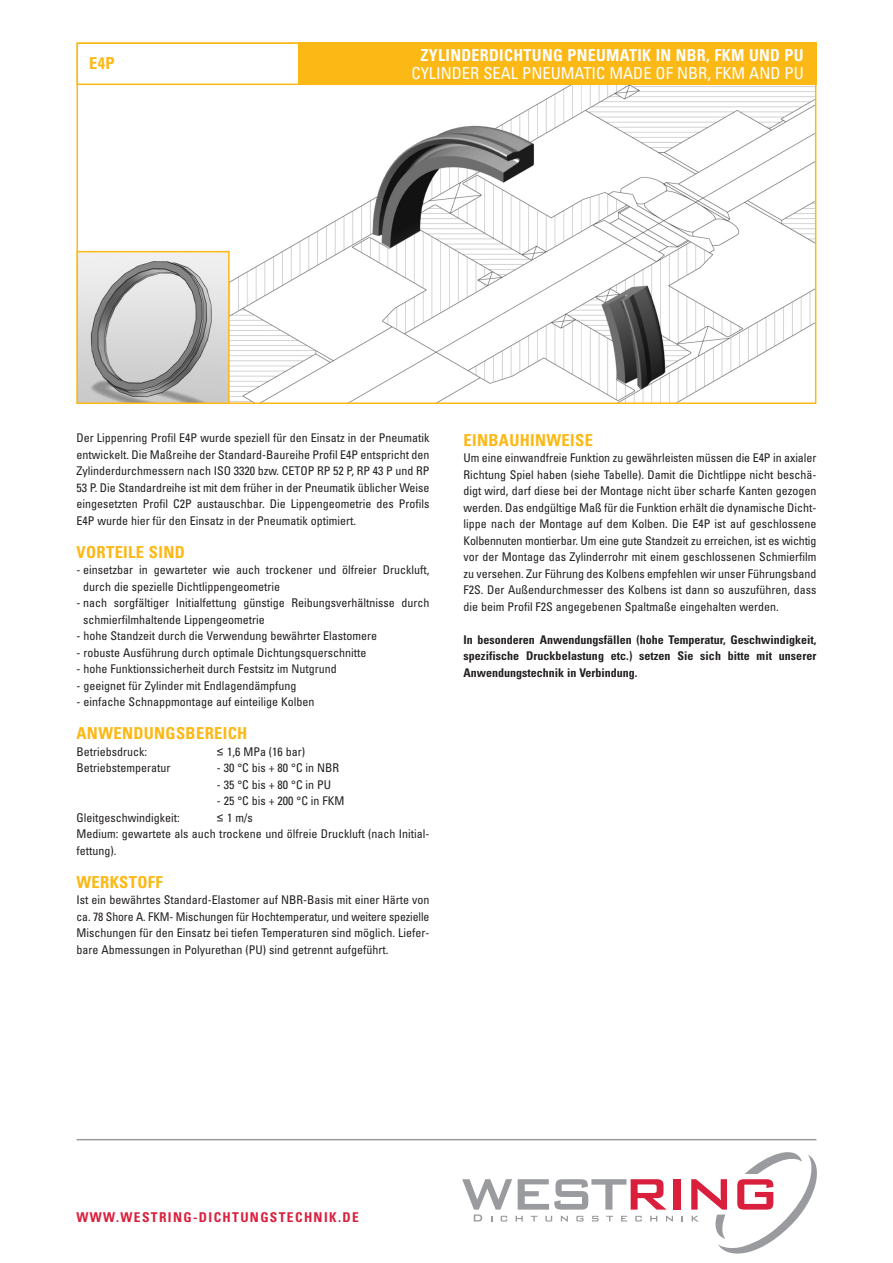
<style>
.page{position:relative;width:893px;height:1263px;background:#fff}
.page>*{position:absolute;margin:0;border:0;box-sizing:border-box;transform-origin:0 0}
.t1{font:700 condensed 16.5px "Univers";letter-spacing:.02em;color:#fcb814}
.t2{font:700 condensed 16.5px "Univers";letter-spacing:.02em;color:#fff}
.t3{font:condensed 16.5px "Univers";color:#fff}
.t4{font:700 condensed 13.5px "Univers";letter-spacing:.1em;color:#da1f3d}
.t5{font:condensed 12px/16.5px "Univers";color:#231f20;text-align:justify}
.t6{font:700 condensed 12px/16.5px "Univers";color:#231f20;text-align:justify}
.s1{font-family:"Arial";font-stretch:normal}
</style>
<div class="page">
<img style="left:80px;top:85px;width:733px;height:145px">
<div style="left:673px;top:1179px;width:7px;height:30px;background:#da1f3d"></div>
<svg style="left:462px;top:1179px;width:211px;height:42px"></svg>
<svg style="left:691px;top:1152px;width:126px;height:101px"></svg>
<hr style="left:77px;top:1139px;width:739px;height:1px;background:#999b9e">
<div style="left:77px;top:43px;width:386px;height:42px;border:2px solid #fcb814"></div>
<div style="left:298px;top:43px;width:518px;height:42px;background:#fcb814"></div>
<img style="left:76px;top:230px;width:741px;height:174px">
<h1 class="t1" style="left:89px;top:57px;width:27px">E4P</h1>
<h1 class="t2" style="left:421px;top:49px;width:385px">ZYLINDERDICHTUNG PNEUMATIK IN NBR, FKM UND PU</h1>
<h1 class="t3" style="left:412px;top:67px;width:394px">CYLINDER SEAL PNEUMATIC MADE OF NBR, FKM AND PU</h1>
<p class="t5" style="left:77px;top:431px;width:354px">Der Lippenring Profil E4P wurde speziell für den Einsatz in der Pneumatik entwickelt. Die Maßreihe der Standard-Baureihe Profil E4P entspricht den Zylinderdurchmessern nach ISO 3320 bzw. CETOP RP 52 P, RP 43 P und RP 53 P. Die Standardreihe ist mit dem früher in der Pneumatik üblicher Weise eingesetzten Profil C2P austauschbar. Die Lippengeometrie des Profils E4P wurde hier für den Einsatz in der Pneumatik optimiert.</p>
<h1 class="t1" style="left:77px;top:546px;width:110px">VORTEILE SIND</h1>
<p class="t5" style="left:83px;top:563px;width:348px;text-indent:-7px">- einsetzbar in gewarteter wie auch trockener und ölfreier Druckluft, durch die spezielle Dichtlippengeometrie</p>
<p class="t5" style="left:83px;top:596px;width:348px;text-indent:-7px">- nach sorgfältiger Initialfettung günstige Reibungsverhältnisse durch schmierfilmhaltende Lippengeometrie</p>
<p class="t5" style="left:77px;top:629px;width:302px">- hohe Standzeit durch die Verwendung bewährter Elastomere</p>
<p class="t5" style="left:77px;top:645px;width:291px">- robuste Ausführung durch optimale Dichtungsquerschnitte</p>
<p class="t5" style="left:77px;top:662px;width:262px">- hohe Funktionssicherheit durch Festsitz im Nutgrund</p>
<p class="t5" style="left:77px;top:678px;width:221px">- geeignet für Zylinder mit Endlagendämpfung</p>
<p class="t5" style="left:77px;top:695px;width:239px">- einfache Schnappmontage auf einteilige Kolben</p>
<h1 class="t1" style="left:77px;top:727px;width:172px">ANWENDUNGSBEREICH</h1>
<p class="t5" style="left:77px;top:744px;width:72px">Betriebsdruck:</p>
<p class="t5" style="left:217px;top:744px;width:90px"><span class="s1">≤</span> 1,6 MPa (16 bar)</p>
<p class="t5" style="left:77px;top:761px;width:95px">Betriebstemperatur</p>
<p class="t5" style="left:217px;top:761px;width:124px">- 30 °C bis + 80 °C in NBR</p>
<p class="t5" style="left:217px;top:777px;width:116px">- 35 °C bis + 80 °C in PU</p>
<p class="t5" style="left:217px;top:794px;width:129px">- 25 °C bis + 200 °C in FKM</p>
<p class="t5" style="left:77px;top:810px;width:105px">Gleitgeschwindigkeit:</p>
<p class="t5" style="left:77px;top:810px;width:354px;text-align:left;text-indent:140px"><span class="s1">≤</span> 1 m/s<br>Medium: gewartete als auch trockene und ölfreie Druckluft (nach Initial&shy;fettung).</p>
<h1 class="t1" style="left:77px;top:876px;width:88px">WERKSTOFF</h1>
<p class="t5" style="left:77px;top:893px;width:354px">Ist ein bewährtes Standard-Elastomer auf NBR-Basis mit einer Härte von ca. 78 Shore A. FKM- Mischungen für Hochtemperatur, und weitere spezielle Mischungen für den Einsatz bei tiefen Temperaturen sind möglich. Liefer&shy;bare Abmessungen in Polyurethan (PU) sind getrennt aufgeführt.</p>
<h1 class="t1" style="left:463px;top:434px;width:131px">EINBAUHINWEISE</h1>
<p class="t5" style="left:463px;top:451px;width:354px">Um eine einwandfreie Funktion zu gewährleisten müssen die E4P in axialer Richtung Spiel haben (siehe Tabelle). Damit die Dichtlippe nicht beschä&shy;digt wird, darf diese bei der Montage nicht über scharfe Kanten gezogen werden. Das endgültige Maß für die Funktion erhält die dynamische Dicht&shy;lippe nach der Montage auf dem Kolben. Die E4P ist auf geschlossene Kolbennuten montierbar. Um eine gute Standzeit zu erreichen, ist es wichtig vor der Montage das Zylinderrohr mit einem geschlossenen Schmierfilm zu versehen. Zur Führung des Kolbens empfehlen wir unser Führungsband F2S. Der Außendurchmesser des Kolbens ist dann so auszuführen, dass die beim Profil F2S angegebenen Spaltmaße eingehalten werden.</p>
<p class="t6" style="left:463px;top:632px;width:354px">In besonderen Anwendungsfällen (hohe Temperatur, Geschwindigkeit, spezifische Druckbelastung etc.) setzen Sie sich bitte mit unserer Anwendungstechnik in Verbindung.</p>
<p class="t4" style="left:77px;top:1213px;width:284px">WWW.WESTRING-DICHTUNGSTECHNIK.DE</p>
</div>
